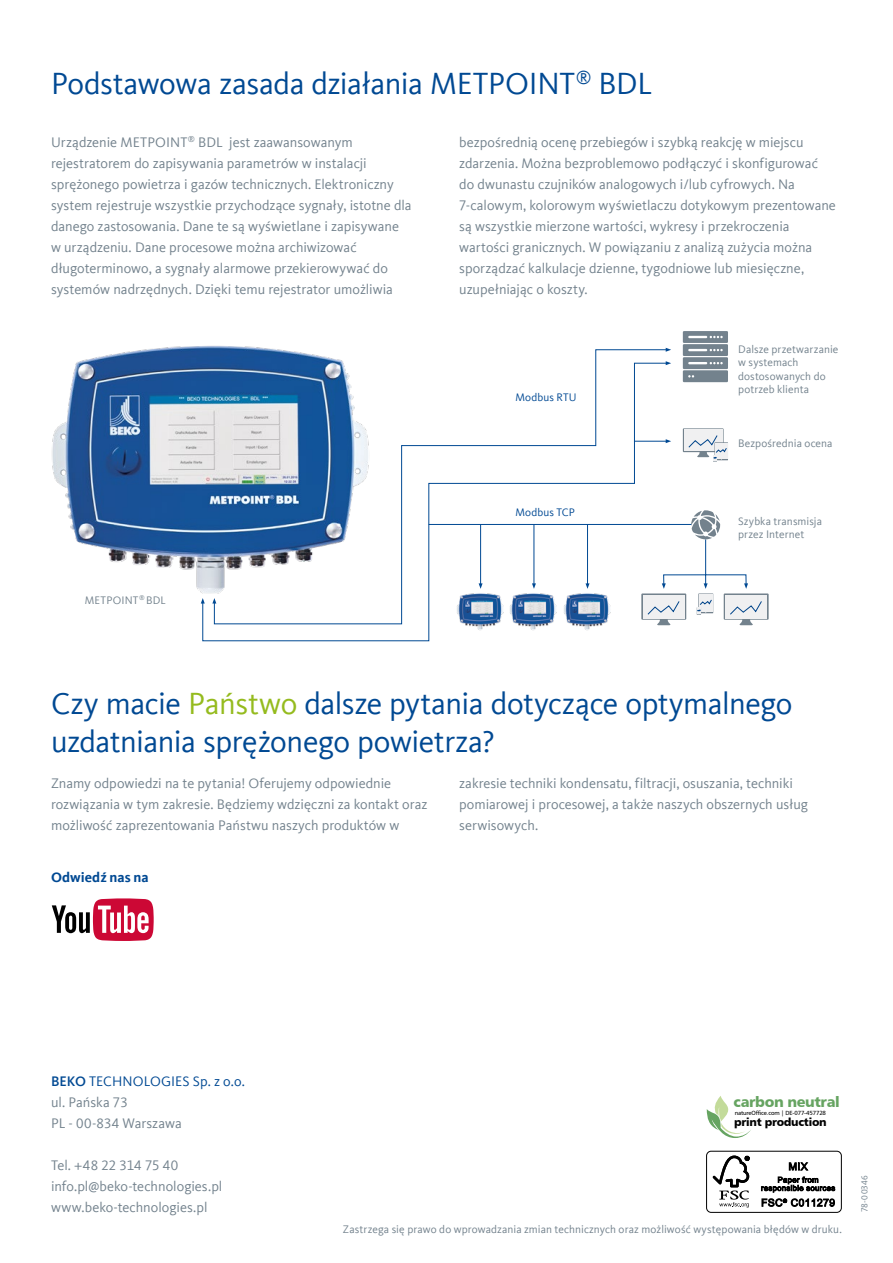
<style>
.page{position:relative;width:893px;height:1263px;background:#fff}
.page>*{position:absolute;margin:0;border:0;box-sizing:border-box;transform-origin:0 0}
.t1{font:31.5px/37.8px "Kievit Offc Pro";letter-spacing:-.01em;color:#004993}
.t2{font:14.7px "Humanist 777 BT Black B";letter-spacing:-.03em;color:#66a461}
.t3{font:14.25px/21px "Kievit Offc Pro";color:#73828d}
.t4{font:700 14.25px "Kievit Offc Pro";letter-spacing:.005em;color:#004993}
.t5{font:11.25px/13.5px "Kievit Offc Pro";letter-spacing:.01em;color:#73828d}
.t6{font:11.25px "Kievit Offc Pro";letter-spacing:.015em;color:#004993}
.t7{font:11.25px "Humanist 777 BT Black B";letter-spacing:-.035em;color:#000}
.t8{font:9px "Kievit Offc Pro";letter-spacing:.03em;color:#73828d}
.t9{font:6px "Humanist 777 BT Roman B";letter-spacing:-.03em;color:#000}
.s1{color:#95bb1e}
.s2{font-weight:500;color:#004993}
.s3{color:#004993}
</style>
<div class="page">
<svg style="left:707px;top:1096px;width:44px;height:42px"></svg>
<div style="left:706px;top:1151px;width:136px;height:62px;border:1px solid #000;border-radius:5px"></div>
<svg style="left:713px;top:1155px;width:37px;height:52px"></svg>
<svg style="left:761px;top:1162px;width:74px;height:30px"></svg>
<svg style="left:762px;top:1198px;width:73px;height:9px"></svg>
<img style="left:52px;top:345px;width:221px;height:259px">
<svg style="left:214px;top:349px;width:214px;height:175px"></svg>
<svg style="left:202px;top:524px;width:468px;height:117px"></svg>
<svg style="left:201px;top:598px;width:4px;height:5px"></svg>
<img style="left:456px;top:625px;width:49px;height:6px">
<img style="left:509px;top:625px;width:49px;height:6px">
<img style="left:563px;top:625px;width:49px;height:6px">
<svg style="left:428px;top:331px;width:341px;height:294px"></svg>
<svg style="left:52px;top:898px;width:102px;height:43px"></svg>
<h1 class="t1" style="left:51px;top:64px;width:603px">Podstawowa zasada działania METPOINT<sup>®</sup> BDL</h1>
<p class="t3" style="left:51px;top:132px;width:362px">Urządzenie METPOINT<sup>®</sup> BDL jest zaawansowanym rejestratorem do zapisywania parametrów w instalacji sprężonego powietrza i gazów technicznych. Elektroniczny system rejestruje wszystkie przychodzące sygnały, istotne dla danego zastosowania. Dane te są wyświetlane i zapisywane w urządzeniu. Dane procesowe można archiwizować długoterminowo, a sygnały alarmowe przekierowywać do systemów nadrzędnych. Dzięki temu rejestrator umożliwia</p>
<p class="t3" style="left:459px;top:132px;width:378px">bezpośrednią ocenę przebiegów i szybką reakcję w miejscu zdarzenia. Można bezproblemowo podłączyć i skonfigurować do dwunastu czujników analogowych i/lub cyfrowych. Na 7-calowym, kolorowym wyświetlaczu dotykowym prezentowane są wszystkie mierzone wartości, wykresy i przekroczenia wartości granicznych. W powiązaniu z analizą zużycia można sporządzać kalkulacje dzienne, tygodniowe lub miesięczne, uzupełniając o koszty.</p>
<p class="t5" style="left:85px;top:593px;width:83px">METPOINT<sup>®</sup> BDL</p>
<p class="t6" style="left:515px;top:391px;width:63px">Modbus RTU</p>
<p class="t6" style="left:515px;top:506px;width:61px">Modbus TCP</p>
<p class="t5" style="left:738px;top:342px;width:102px">Dalsze przetwarzanie w systemach dostosowanych do potrzeb klienta</p>
<p class="t5" style="left:738px;top:437px;width:96px">Bezpośrednia ocena</p>
<p class="t5" style="left:738px;top:514px;width:85px">Szybka transmisja przez Internet</p>
<h1 class="t1" style="left:51px;top:684px;width:743px">Czy macie <span class="s1">Państwo</span> dalsze pytania dotyczące optymalnego uzdatniania sprężonego powietrza?</h1>
<p class="t3" style="left:51px;top:772px;width:378px">Znamy odpowiedzi na te pytania! Oferujemy odpowiednie rozwiązania w tym zakresie. Będziemy wdzięczni za kontakt oraz możliwość zaprezentowania Państwu naszych produktów w</p>
<p class="t3" style="left:459px;top:772px;width:350px">zakresie techniki kondensatu, filtracji, osuszania, techniki pomiarowej i procesowej, a także naszych obszernych usług serwisowych.</p>
<p class="t4" style="left:51px;top:868px;width:99px">Odwiedź nas na</p>
<p class="t3" style="left:51px;top:1071px;width:195px"><span class="s2">BEKO</span> <span class="s3">TECHNOLOGIES Sp. z o.o. </span>ul. Pańska 73<br>PL - 00-834 Warszawa</p>
<p class="t3" style="left:51px;top:1155px;width:173px">Tel. +48 22 314 75 40 info.pl@beko-technologies.pl www.beko-technologies.pl</p>
<p class="t2" style="left:733px;top:1092px;width:108px">carbon neutral</p>
<p class="t9" style="left:735px;top:1109px;width:93px">natureOffice.com | DE-077-457728</p>
<p class="t7" style="left:734px;top:1115px;width:94px">print production</p>
<p class="t5" style="left:343px;top:1222px;width:500px">Zastrzega się prawo do wprowadzania zmian technicznych oraz możliwość występowania błędów w druku.</p>
<p class="t8" style="left:859px;top:1212px;width:39px;rotate:-90deg">78-00346</p>
</div>
